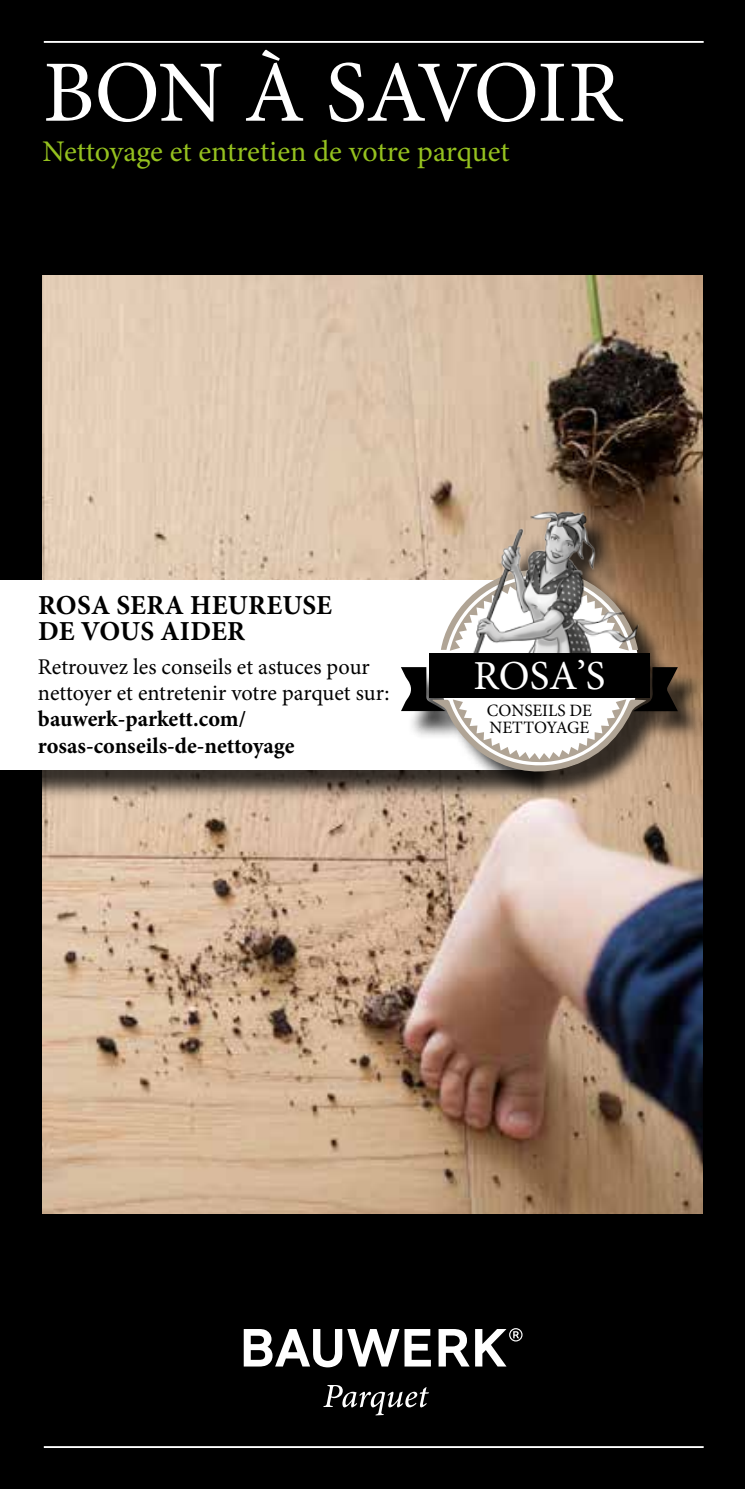
<style>
.page{position:relative;width:745px;height:1489px;background:#fff}
.page>*{position:absolute;margin:0;border:0;box-sizing:border-box;transform-origin:0 0}
.t1{font:87.5px "Minion Pro";letter-spacing:-.02em;color:#fff}
.t2{font:41.25px "Minion Pro";color:#fff}
.t3{font:30px "Minion Pro";letter-spacing:-.005em;color:#95c11f}
.t4{font:700 27.5px/26.2px "Minion Pro";letter-spacing:.01em;color:#000}
.t5{font:22.5px/26.2px "Minion Pro";color:#000}
.t6{font:700 22.5px/26.2px "Minion Pro";color:#000}
.t7{font:17.25px/16.2px "Minion Pro";color:#000}
</style>
<div class="page">
<div style="left:0;top:0;width:744px;height:1488px;background:#000"></div>
<hr style="left:44px;top:1445px;width:659px;height:2px;background:#fff">
<hr style="left:44px;top:41px;width:659px;height:2px;background:#fff">
<img style="left:43px;top:275px;width:659px;height:938px">
<div style="left:0;top:584px;width:556px;height:217px;background:#000;opacity:.75"></div>
<div style="left:0;top:580px;width:525px;height:190px;background:#fff"></div>
<svg style="left:243px;top:1329px;width:187px;height:38px"></svg>
<svg style="left:438px;top:1329px;width:31px;height:37px"></svg>
<svg style="left:475px;top:1328px;width:47px;height:38px"></svg>
<svg style="left:323px;top:1385px;width:106px;height:30px"></svg>
<div style="left:405px;top:515px;width:300px;height:285px;background:#000;opacity:.75"></div>
<svg style="left:440px;top:567px;width:12px;height:83px"></svg>
<img style="left:452px;top:498px;width:197px;height:155px">
<div style="left:429px;top:653px;width:220px;height:44px;background:#000"></div>
<svg style="left:400px;top:667px;width:277px;height:108px"></svg>
<h1 class="t1" style="left:43px;top:34px;width:580px">BON À SAVOIR</h1>
<h3 class="t3" style="left:43px;top:131px;width:468px">Nettoyage et entretien de votre parquet</h3>
<p class="t4" style="left:38px;top:591px;width:295px">ROSA SERA HEUREUSE<br>DE VOUS AIDER</p>
<p class="t5" style="left:38px;top:653px;width:353px">Retrouvez les conseils et astuces pour nettoyer et entretenir votre parquet sur:</p>
<p class="t6" style="left:38px;top:705px;width:258px">bauwerk-parkett.com/ rosas-conseils-de-nettoyage</p>
<h2 class="t2" style="left:473px;top:651px;width:133px">ROSA’S</h2>
<p class="t7" style="left:486px;top:703px;width:107px">CONSEILS DE<br>NETTOYAGE</p>
</div>
